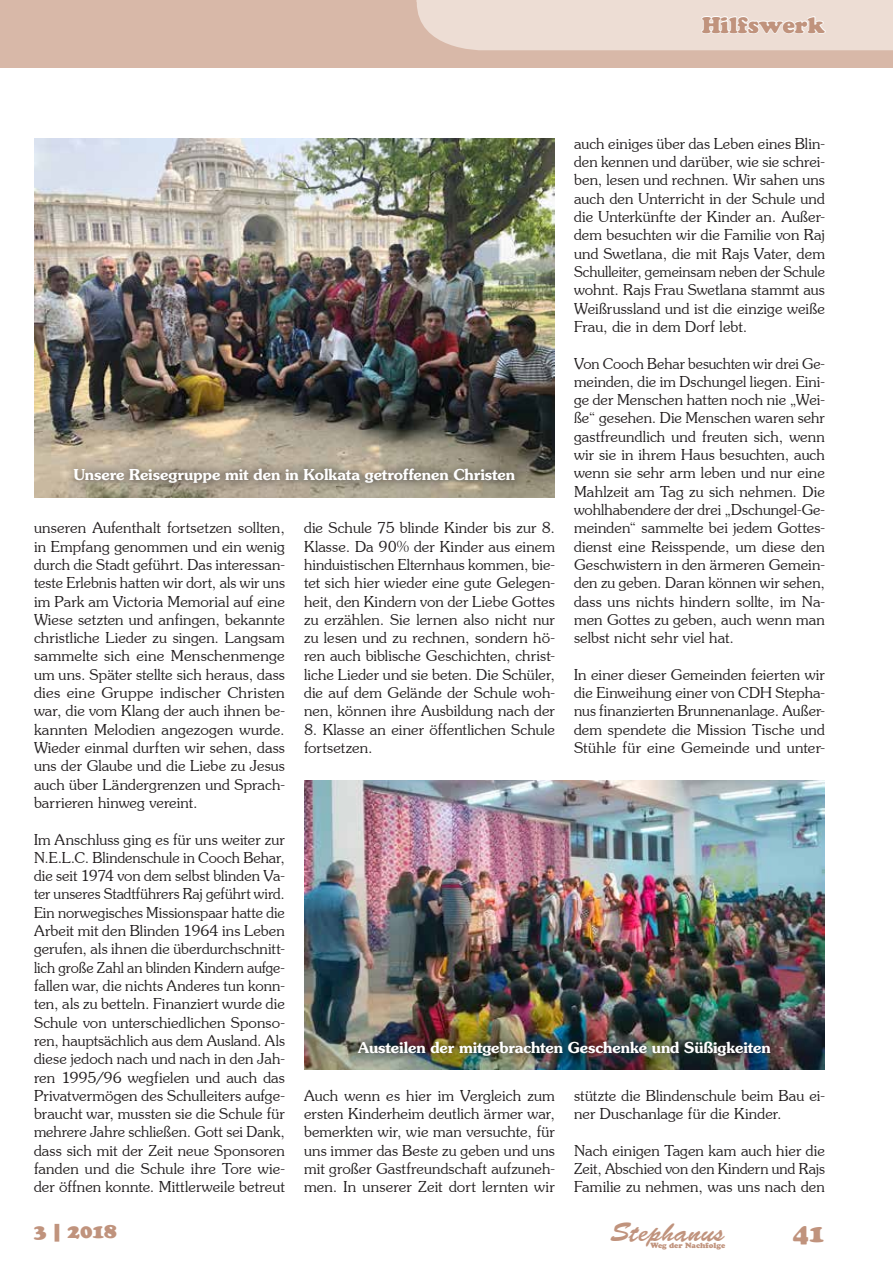
<style>
.page{position:relative;width:893px;height:1263px;background:#fff}
.page>*{position:absolute;margin:0;border:0;box-sizing:border-box;transform-origin:0 0}
.t1{font:27px "Banff Plain";letter-spacing:.02em;color:#c0937d}
.t2{font:25.5px "Cooper Black Std";color:#c0937d}
.t3{font:22.5px "Cooper Black Std";color:#c0937d}
.t4{font:900 21px "Cooper";color:#c0937d}
.t5{font:15px/18.3px "Southern Plain";letter-spacing:.005em;color:#231f20;text-align:justify}
.t6{font:700 15px "Southern";letter-spacing:-.01em;color:#fff}
.t7{font:7.5px "Cooper Black Std";color:#c0937d}
</style>
<div class="page">
<div style="left:1px;top:0;width:892px;height:68px;background:#d8b8a8"></div>
<svg style="left:416px;top:0;width:477px;height:51px;background:#ecdcd3"></svg>
<img style="left:34px;top:138px;width:521px;height:359px">
<svg style="left:65px;top:460px;width:459px;height:32px;background:#9f9684"></svg>
<img style="left:304px;top:781px;width:521px;height:288px">
<img style="left:349px;top:1032px;width:430px;height:33px">
<h3 class="t3" style="left:702px;top:11px;width:125px">Hilfswerk</h3>
<p class="t5" style="left:574px;top:134px;width:252px">auch einiges über das Leben eines Blin&shy;den kennen und darüber, wie sie schrei&shy;ben, lesen und rechnen. Wir sahen uns auch den Unterricht in der Schule und die Unterkünfte der Kinder an. Außer&shy;dem besuchten wir die Familie von Raj und Swetlana, die mit Rajs Vater, dem Schulleiter, gemeinsam neben der Schule wohnt. Rajs Frau Swetlana stammt aus Weißrussland und ist die einzige weiße Frau, die in dem Dorf lebt.</p>
<p class="t5" style="left:574px;top:354px;width:252px">Von Cooch Behar besuchten wir drei Ge&shy;meinden, die im Dschungel liegen. Eini&shy;ge der Menschen hatten noch nie „Wei&shy;ße“ gesehen. Die Menschen waren sehr gastfreundlich und freuten sich, wenn wir sie in ihrem Haus besuchten, auch wenn sie sehr arm leben und nur eine Mahlzeit am Tag zu sich nehmen. Die wohlhabendere der drei „Dschungel-Ge&shy;meinden“ sammelte bei jedem Gottes&shy;dienst eine Reisspende, um diese den Geschwistern in den ärmeren Gemein&shy;den zu geben. Daran können wir sehen, dass uns nichts hindern sollte, im Na&shy;men Gottes zu geben, auch wenn man selbst nicht sehr viel hat.</p>
<p class="t5" style="left:574px;top:665px;width:252px">In einer dieser Gemeinden feierten wir die Einweihung einer von CDH Stepha&shy;nus finanzierten Brunnenanlage. Außer&shy;dem spendete die Mission Tische und Stühle für eine Gemeinde und unter-</p>
<p class="t6" style="left:74px;top:465px;width:443px">Unsere Reisegruppe mit den in Kolkata getroffenen Christen</p>
<p class="t5" style="left:34px;top:518px;width:252px">unseren Aufenthalt fortsetzen sollten, in Empfang genommen und ein wenig durch die Stadt geführt. Das interessan&shy;teste Erlebnis hatten wir dort, als wir uns im Park am Victoria Memorial auf eine Wiese setzten und anfingen, bekannte christliche Lieder zu singen. Langsam sammelte sich eine Menschenmenge um uns. Später stellte sich heraus, dass dies eine Gruppe indischer Christen war, die vom Klang der auch ihnen be&shy;kannten Melodien angezogen wurde.<br>Wieder einmal durften wir sehen, dass uns der Glaube und die Liebe zu Jesus auch über Ländergrenzen und Sprach&shy;barrieren hinweg vereint.</p>
<p class="t5" style="left:34px;top:829px;width:252px">Im Anschluss ging es für uns weiter zur N.E.L.C. Blindenschule in Cooch Behar, die seit 1974 von dem selbst blinden Va&shy;ter unseres Stadtführers Raj geführt wird.<br>Ein norwegisches Missionspaar hatte die Arbeit mit den Blinden 1964 ins Leben gerufen, als ihnen die überdurchschnitt&shy;lich große Zahl an blinden Kindern aufge&shy;fallen war, die nichts Anderes tun konn&shy;ten, als zu betteln. Finanziert wurde die Schule von unterschiedlichen Sponso&shy;ren, hauptsächlich aus dem Ausland. Als diese jedoch nach und nach in den Jah&shy;ren 1995/96 wegfielen und auch das Privatvermögen des Schulleiters aufge&shy;braucht war, mussten sie die Schule für mehrere Jahre schließen. Gott sei Dank, dass sich mit der Zeit neue Sponsoren fanden und die Schule ihre Tore wie&shy;der öffnen konnte. Mittlerweile betreut</p>
<p class="t5" style="left:304px;top:518px;width:252px">die Schule 75 blinde Kinder bis zur 8.<br>Klasse. Da 90% der Kinder aus einem hinduistischen Elternhaus kommen, bie&shy;tet sich hier wieder eine gute Gelegen&shy;heit, den Kindern von der Liebe Gottes zu erzählen. Sie lernen also nicht nur zu lesen und zu rechnen, sondern hö&shy;ren auch biblische Geschichten, christ&shy;liche Lieder und sie beten. Die Schüler, die auf dem Gelände der Schule woh&shy;nen, können ihre Ausbildung nach der</p>
<p class="t5" style="left:304px;top:720px;width:252px">8. Klasse an einer öffentlichen Schule fortsetzen.</p>
<p class="t6" style="left:358px;top:1038px;width:414px">Austeilen der mitgebrachten Geschenke und Süßigkeiten</p>
<p class="t5" style="left:574px;top:1086px;width:252px">stützte die Blindenschule beim Bau ei&shy;ner Duschanlage für die Kinder.</p>
<p class="t5" style="left:574px;top:1141px;width:252px">Nach einigen Tagen kam auch hier die Zeit, Abschied von den Kindern und Rajs Familie zu nehmen, was uns nach den</p>
<p class="t5" style="left:304px;top:1086px;width:252px">Auch wenn es hier im Vergleich zum ersten Kinderheim deutlich ärmer war, bemerkten wir, wie man versuchte, für uns immer das Beste zu geben und uns mit großer Gastfreundschaft aufzuneh&shy;men. In unserer Zeit dort lernten wir</p>
<h3 class="t4" style="left:34px;top:1218px;width:84px">3 | 2018</h3>
<h1 class="t1" style="left:610px;top:1217px;width:116px">Stephanus</h1>
<p class="t7" style="left:650px;top:1241px;width:76px">Weg der Nachfolge</p>
<h2 class="t2" style="left:793px;top:1218px;width:34px">41</h2>
</div>
